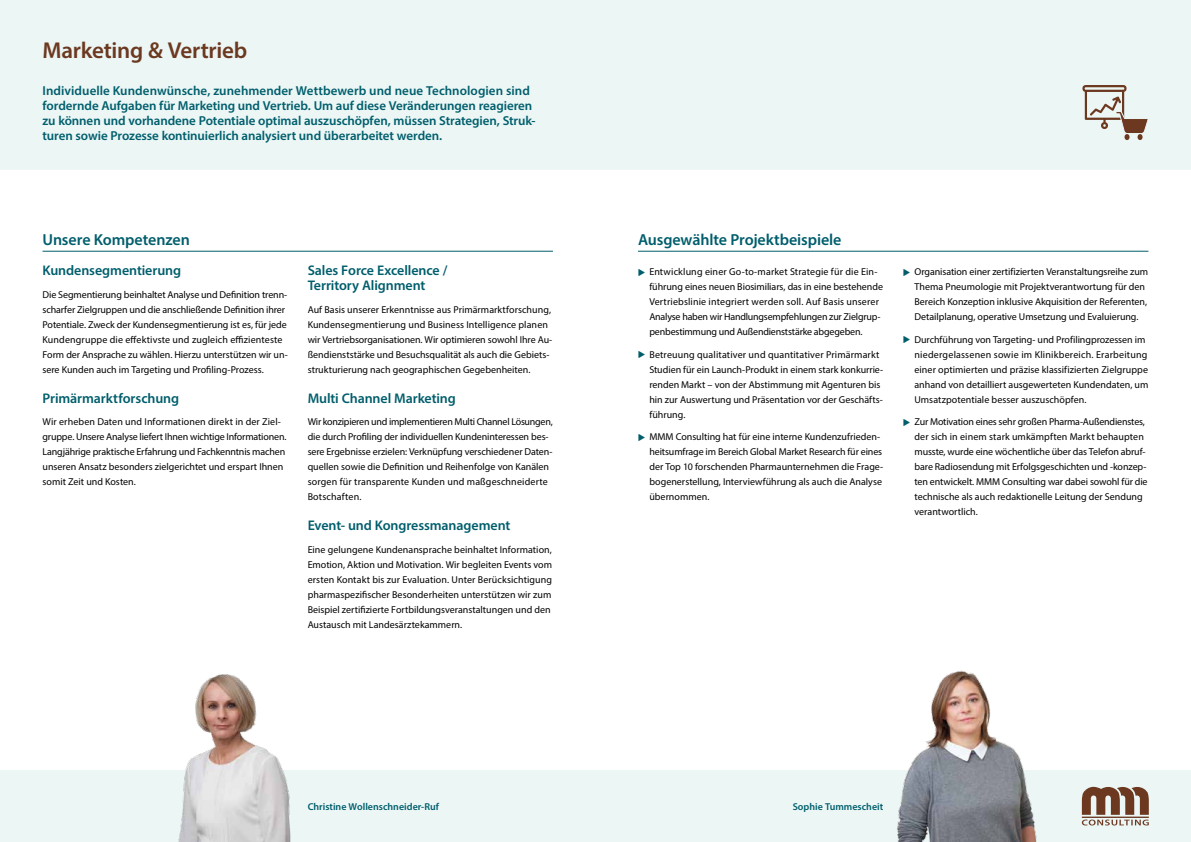
<style>
.page{position:relative;width:1191px;height:842px;background:#fff}
.page>*{position:absolute;margin:0;border:0;box-sizing:border-box;transform-origin:0 0}
.t1{font:600 23px "Myriad Pro";letter-spacing:-.01em;color:#6c3920}
.t2{font:600 16px "Myriad Pro";letter-spacing:-.01em;color:#005e6c}
.t3{font:600 14px/15px "Myriad Pro";letter-spacing:-.005em;color:#005e6c}
.t4{font:600 13px/15px "Myriad Pro";letter-spacing:-.005em;color:#005e6c}
.t5{font:10px/15px "Myriad Pro";color:#000}
.t6{font:600 10px "Myriad Pro";color:#005e6c}
</style>
<div class="page">
<div style="left:0;top:770px;width:1191px;height:72px;background:#ebf6f5"></div>
<svg style="left:1098px;top:786px;width:50px;height:39px"></svg>
<div style="left:0;top:0;width:1191px;height:170px;background:#ebf6f5"></div>
<hr style="left:43px;top:251px;width:510px;height:1px;background:#005e6c">
<hr style="left:638px;top:251px;width:510px;height:1px;background:#005e6c">
<img style="left:897px;top:670px;width:201px;height:172px">
<img style="left:178px;top:674px;width:113px;height:168px">
<svg style="left:1082px;top:85px;width:66px;height:55px"></svg>
<h1 class="t1" style="left:43px;top:35px;width:206px">Marketing &amp; Vertrieb</h1>
<p class="t4" style="left:43px;top:83px;width:494px">Individuelle Kundenwünsche, zunehmender Wettbewerb und neue Technologien sind fordernde Aufgaben für Marketing und Vertrieb. Um auf diese Veränderungen reagieren zu können und vorhandene Potentiale optimal auszuschöpfen, müssen Strategien, Struk&shy;turen sowie Prozesse kontinuierlich analysiert und überarbeitet werden.</p>
<h2 class="t2" style="left:43px;top:229px;width:149px">Unsere Kompetenzen</h2>
<h3 class="t3" style="left:43px;top:262px;width:140px">Kundensegmentierung</h3>
<p class="t5" style="left:43px;top:287px;width:247px">Die Segmentierung beinhaltet Analyse und Definition trenn&shy;scharfer Zielgruppen und die anschließende Definition ihrer Potentiale. Zweck der Kundensegmentierung ist es, für jede Kundengruppe die effektivste und zugleich effizienteste Form der Ansprache zu wählen. Hierzu unterstützen wir un&shy;sere Kunden auch im Targeting und Profiling-Prozess.</p>
<h3 class="t3" style="left:43px;top:390px;width:138px">Primärmarktforschung</h3>
<p class="t5" style="left:43px;top:414px;width:245px">Wir erheben Daten und Informationen direkt in der Ziel&shy;gruppe. Unsere Analyse liefert Ihnen wichtige Informationen.<br>Langjährige praktische Erfahrung und Fachkenntnis machen unseren Ansatz besonders zielgerichtet und erspart Ihnen somit Zeit und Kosten.</p>
<h3 class="t3" style="left:308px;top:262px;width:141px">Sales Force Excellence /<br>Territory Alignment</h3>
<p class="t5" style="left:308px;top:302px;width:246px">Auf Basis unserer Erkenntnisse aus Primärmarktforschung, Kundensegmentierung und Business Intelligence planen wir Vertriebsorganisationen. Wir optimieren sowohl Ihre Au&shy;ßendienststärke und Besuchsqualität als auch die Gebiets&shy;strukturierung nach geographischen Gegebenheiten.</p>
<h3 class="t3" style="left:308px;top:390px;width:150px">Multi Channel Marketing</h3>
<p class="t5" style="left:308px;top:414px;width:246px">Wir konzipieren und implementieren Multi Channel Lösungen, die durch Profiling der individuellen Kundeninteressen bes&shy;sere Ergebnisse erzielen: Verknüpfung verschiedener Daten&shy;quellen sowie die Definition und Reihenfolge von Kanälen sorgen für transparente Kunden und maßgeschneiderte Botschaften.</p>
<h3 class="t3" style="left:308px;top:517px;width:204px">Event- und Kongressmanagement</h3>
<p class="t5" style="left:308px;top:542px;width:246px">Eine gelungene Kundenansprache beinhaltet Information, Emotion, Aktion und Motivation. Wir begleiten Events vom ersten Kontakt bis zur Evaluation. Unter Berücksichtigung pharmaspezifischer Besonderheiten unterstützen wir zum Beispiel zertifizierte Fortbildungsveranstaltungen und den Austausch mit Landesärztekammern.</p>
<h2 class="t2" style="left:638px;top:229px;width:205px">Ausgewählte Projektbeispiele</h2>
<p class="t5" style="left:649px;top:264px;width:235px">Entwicklung einer Go-to-market Strategie für die Ein&shy;führung eines neuen Biosimiliars, das in eine bestehende Vertriebslinie integriert werden soll. Auf Basis unserer Analyse haben wir Handlungsempfehlungen zur Zielgrup&shy;penbestimmung und Außendienststärke abgegeben.</p>
<p class="t5" style="left:649px;top:347px;width:235px">Betreuung qualitativer und quantitativer Primärmarkt Studien für ein Launch-Produkt in einem stark konkurrie&shy;renden Markt – von der Abstimmung mit Agenturen bis hin zur Auswertung und Präsentation vor der Geschäfts&shy;führung.</p>
<p class="t5" style="left:649px;top:429px;width:235px">MMM Consulting hat für eine interne Kundenzufrieden&shy;heitsumfrage im Bereich Global Market Research für eines der Top 10 forschenden Pharmaunternehmen die Frage&shy;bogenerstellung, Interviewführung als auch die Analyse übernommen.</p>
<p class="t5" style="left:914px;top:264px;width:235px">Organisation einer zertifizierten Veranstaltungsreihe zum Thema Pneumologie mit Projektverantwortung für den Bereich Konzeption inklusive Akquisition der Referenten, Detailplanung, operative Umsetzung und Evaluierung.</p>
<p class="t5" style="left:914px;top:332px;width:235px">Durchführung von Targeting- und Profilingprozessen im niedergelassenen sowie im Klinikbereich. Erarbeitung einer optimierten und präzise klassifizierten Zielgruppe anhand von detailliert ausgewerteten Kundendaten, um Umsatzpotentiale besser auszuschöpfen.</p>
<p class="t5" style="left:914px;top:414px;width:235px">Zur Motivation eines sehr großen Pharma-Außendienstes, der sich in einem stark umkämpften Markt behaupten musste, wurde eine wöchentliche über das Telefon abruf&shy;bare Radiosendung mit Erfolgsgeschichten und -konzep&shy;ten entwickelt. MMM Consulting war dabei sowohl für die technische als auch redaktionelle Leitung der Sendung verantwortlich.</p>
<p class="t6" style="left:308px;top:800px;width:133px">Christine Wollenschneider-Ruf</p>
<p class="t6" style="left:792px;top:800px;width:92px">Sophie Tummescheit</p>
</div>
